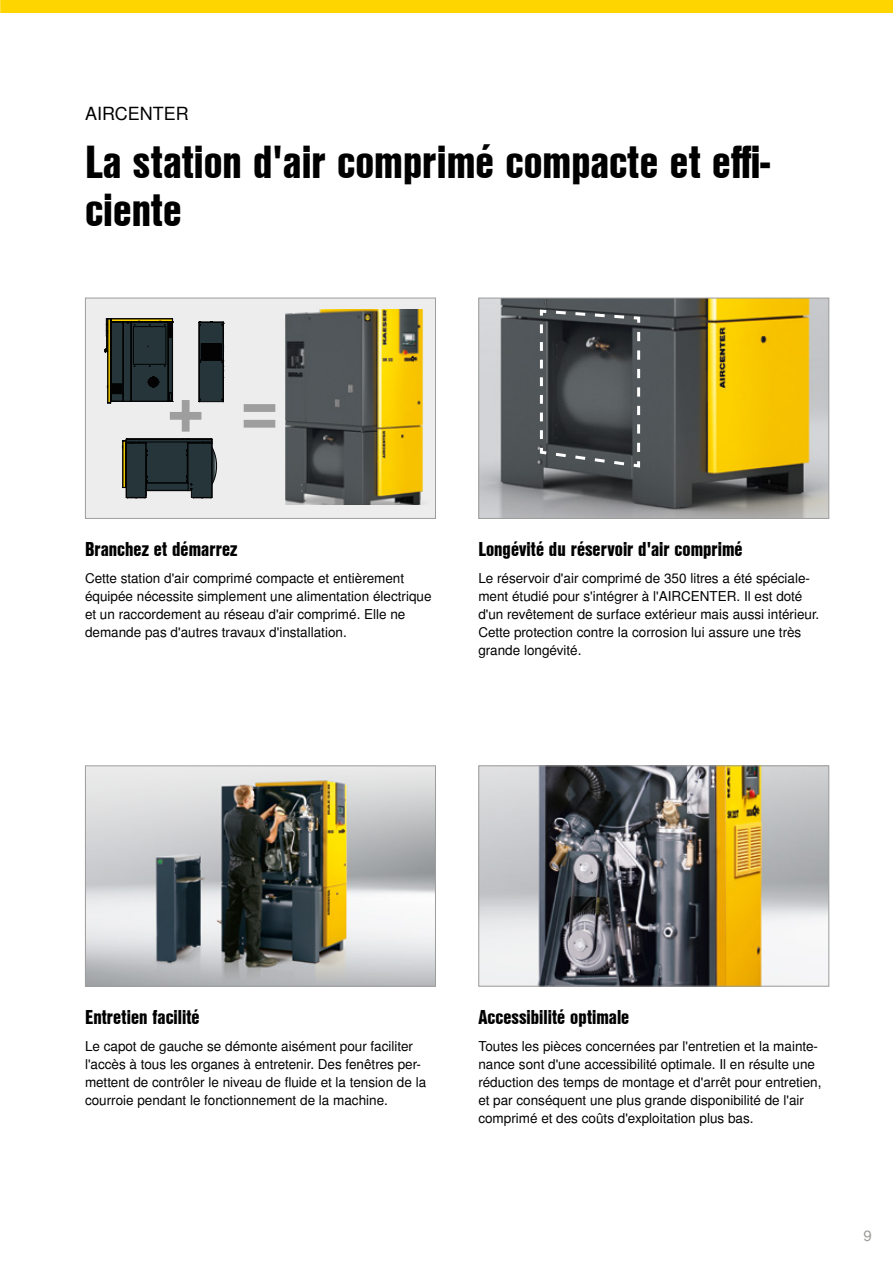
<style>
.page{position:relative;width:893px;height:1263px;background:#fff}
.page>*{position:absolute;margin:0;border:0;box-sizing:border-box;transform-origin:0 0}
.t1{font:45px/48px "Nimbus San L Bla Con";color:#000}
.t2{font:19.5px "Nimbus San L Bla Con";color:#000}
.t3{font:18px "Nimbus San L";color:#000}
.t4{font:15px "Nimbus San L";color:#9d9d9c}
.t5{font:13.5px/18px "Nimbus San L";color:#000}
</style>
<div class="page">
<div style="left:85px;top:298px;width:351px;height:221px;background:#ededed;border:1px solid #9d9d9c"></div>
<img style="left:87px;top:767px;width:347px;height:217px">
<div style="left:85px;top:765px;width:351px;height:221px;border:1px solid #9d9d9c"></div>
<div style="left:0;top:0;width:893px;height:13px;background:#ffd500"></div>
<img style="left:0;top:0;width:1px;height:1263px">
<img style="left:480px;top:300px;width:347px;height:217px">
<div style="left:478px;top:298px;width:351px;height:221px;border:1px solid #9d9d9c"></div>
<svg style="left:244px;top:404px;width:31px;height:24px"></svg>
<svg style="left:122px;top:438px;width:96px;height:61px;background:#374243"></svg>
<svg style="left:105px;top:318px;width:120px;height:114px"></svg>
<img style="left:286px;top:309px;width:150px;height:196px">
<img style="left:480px;top:767px;width:347px;height:217px">
<div style="left:478px;top:765px;width:351px;height:221px;border:1px solid #9d9d9c"></div>
<svg style="left:538px;top:308px;width:104px;height:161px;background:#4a4e51"></svg>
<h3 class="t3" style="left:85px;top:103px;width:105px">AIRCENTER</h3>
<h1 class="t1" style="left:85px;top:136px;width:686px">La station d'air comprimé compacte et effi&shy;ciente</h1>
<h2 class="t2" style="left:85px;top:535px;width:154px">Branchez et démarrez</h2>
<p class="t5" style="left:85px;top:570px;width:348px">Cette station d'air comprimé compacte et entièrement équipée nécessite simplement une alimentation électrique et un raccordement au réseau d'air comprimé. Elle ne demande pas d'autres travaux d'installation.</p>
<h2 class="t2" style="left:478px;top:535px;width:266px">Longévité du réservoir d'air comprimé</h2>
<p class="t5" style="left:478px;top:570px;width:342px">Le réservoir d'air comprimé de 350 litres a été spéciale&shy;ment étudié pour s'intégrer à l'AIRCENTER. Il est doté d'un revêtement de surface extérieur mais aussi intérieur.<br>Cette protection contre la corrosion lui assure une très grande longévité.</p>
<h2 class="t2" style="left:85px;top:1003px;width:116px">Entretien facilité</h2>
<p class="t5" style="left:85px;top:1038px;width:343px">Le capot de gauche se démonte aisément pour faciliter l'accès à tous les organes à entretenir. Des fenêtres per&shy;mettent de contrôler le niveau de fluide et la tension de la courroie pendant le fonctionnement de la machine.</p>
<h2 class="t2" style="left:478px;top:1003px;width:152px">Accessibilité optimale</h2>
<p class="t5" style="left:478px;top:1038px;width:345px">Toutes les pièces concernées par l'entretien et la mainte&shy;nance sont d'une accessibilité optimale. Il en résulte une réduction des temps de montage et d'arrêt pour entretien, et par conséquent une plus grande disponibilité de l'air comprimé et des coûts d'exploitation plus bas.</p>
<p class="t4" style="left:863px;top:1226px;width:10px">9</p>
</div>
